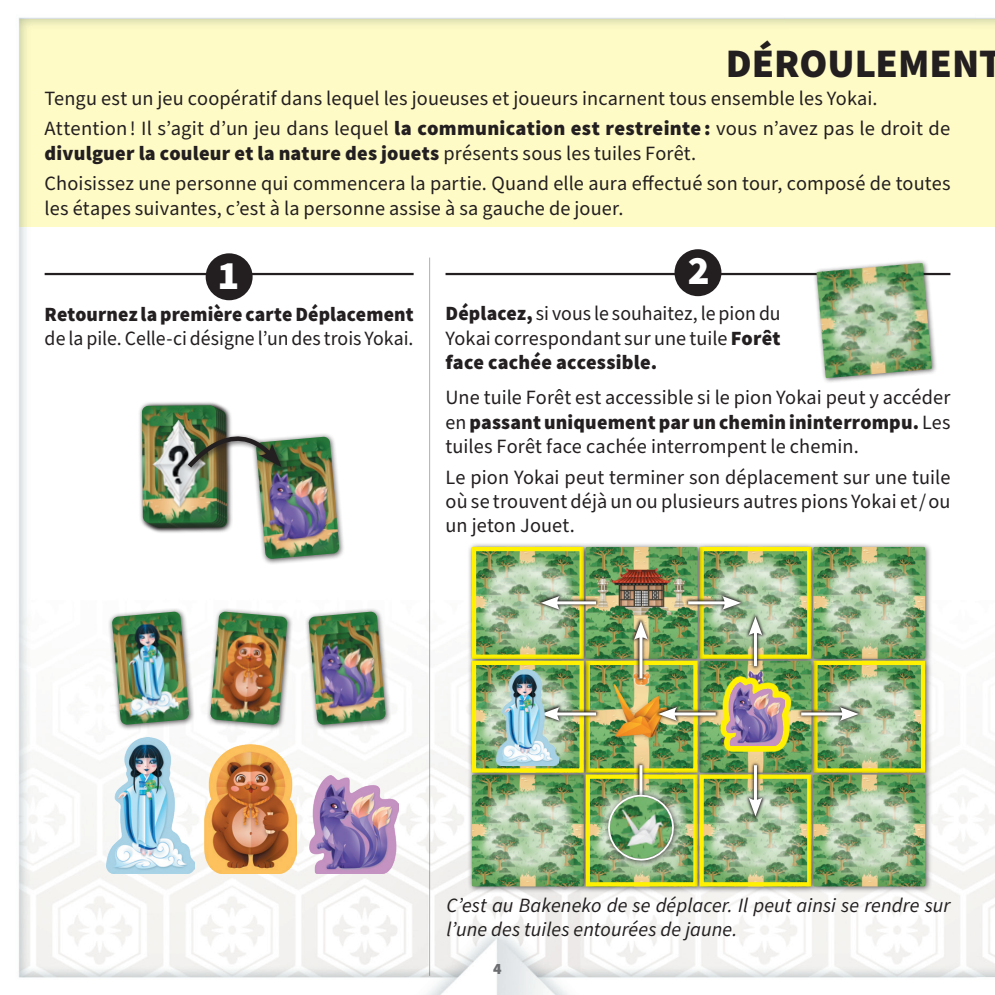
<style>
.page{position:relative;width:995px;height:995px;background:#fff}
.page>*{position:absolute;margin:0;border:0;box-sizing:border-box;transform-origin:0 0}
.titre_1{font:900 40.5px "Source Sans Pro";color:#231f20}
.courant{font:900 40.5px "Source Sans Pro";color:#fff}
.courant-2{font:20.25px/24.3px "Source Sans Pro";letter-spacing:.005em;color:#231f20}
.note{font:italic 20.25px/24.3px "Source Sans Pro";letter-spacing:.005em;color:#231f20}
.t1{font:900 15.75px "Source Sans Pro";color:#6c6d70}
.s1{font-weight:900}
</style>
<div class="page">
<img style="left:18px;top:17px;width:977px;height:978px">
<div style="left:19px;top:19px;width:976px;height:208px;background:#fffbc7"></div>
<div style="left:467px;top:770px;width:124px;height:123px;background:#231f20;opacity:.75"></div>
<img style="left:472px;top:780px;width:109px;height:106px">
<hr style="left:45px;top:273px;width:369px;height:2px;background:#231f20">
<hr style="left:446px;top:273px;width:504px;height:2px;background:#231f20">
<div style="left:137px;top:401px;width:86px;height:128px;background:#231f20;opacity:.75"></div>
<img style="left:142px;top:405px;width:75px;height:118px">
<div style="left:252px;top:433px;width:93px;height:132px;background:#231f20;opacity:.75"></div>
<img style="left:256px;top:437px;width:83px;height:122px">
<div style="left:695px;top:542px;width:124px;height:124px;background:#231f20;opacity:.75"></div>
<img style="left:705px;top:552px;width:101px;height:102px">
<div style="left:699px;top:547px;width:112px;height:112px;border:4px solid #fff101"></div>
<div style="left:809px;top:542px;width:124px;height:123px;background:#231f20;opacity:.75"></div>
<img style="left:813px;top:547px;width:112px;height:109px">
<div style="left:813px;top:259px;width:125px;height:125px;background:#231f20;opacity:.75"></div>
<img style="left:816px;top:263px;width:116px;height:115px">
<div style="left:467px;top:542px;width:124px;height:124px;background:#231f20;opacity:.75"></div>
<img style="left:477px;top:552px;width:102px;height:102px">
<div style="left:472px;top:547px;width:112px;height:112px;border:4px solid #fff101"></div>
<div style="left:809px;top:656px;width:124px;height:124px;background:#231f20;opacity:.75"></div>
<img style="left:819px;top:666px;width:101px;height:102px">
<div style="left:813px;top:661px;width:112px;height:112px;border:4px solid #fff101"></div>
<div style="left:581px;top:542px;width:124px;height:123px;background:#231f20;opacity:.75"></div>
<div style="left:695px;top:656px;width:124px;height:123px;background:#231f20;opacity:.75"></div>
<img style="left:705px;top:661px;width:106px;height:109px">
<div style="left:581px;top:656px;width:124px;height:124px;background:#231f20;opacity:.75"></div>
<div style="left:586px;top:661px;width:112px;height:112px;border:4px solid #fff101"></div>
<div style="left:467px;top:656px;width:124px;height:124px;background:#231f20;opacity:.75"></div>
<img style="left:477px;top:666px;width:102px;height:102px">
<div style="left:472px;top:661px;width:112px;height:112px;border:4px solid #fff101"></div>
<div style="left:581px;top:770px;width:124px;height:124px;background:#231f20;opacity:.75"></div>
<img style="left:591px;top:780px;width:102px;height:101px">
<div style="left:586px;top:775px;width:112px;height:111px;border:4px solid #fff101"></div>
<div style="left:695px;top:770px;width:124px;height:124px;background:#231f20;opacity:.75"></div>
<div style="left:699px;top:775px;width:112px;height:111px;border:4px solid #fff101"></div>
<div style="left:809px;top:770px;width:124px;height:123px;background:#231f20;opacity:.75"></div>
<img style="left:813px;top:775px;width:112px;height:111px">
<div style="left:185px;top:434px;width:104px;height:40px;background:#231f20;opacity:.75"></div>
<img style="left:185px;top:412px;width:97px;height:59px">
<div style="left:206px;top:253px;width:47px;height:47px;background:#231f20;border-radius:50%"></div>
<div style="left:674px;top:249px;width:47px;height:47px;background:#231f20;border-radius:50%"></div>
<svg style="left:745px;top:762px;width:21px;height:58px"></svg>
<hr style="left:754px;top:765px;width:3px;height:38px;background:#fff">
<svg style="left:749px;top:797px;width:13px;height:19px"></svg>
<svg style="left:745px;top:613px;width:21px;height:57px"></svg>
<hr style="left:754px;top:630px;width:3px;height:36px;background:#fff">
<svg style="left:749px;top:616px;width:13px;height:19px"></svg>
<svg style="left:630px;top:762px;width:22px;height:28px"></svg>
<hr style="left:639px;top:765px;width:3px;height:38px;background:#fff">
<svg style="left:559px;top:703px;width:41px;height:22px"></svg>
<hr style="left:554px;top:712px;width:42px;height:3px;background:#fff">
<svg style="left:559px;top:707px;width:1px;height:14px"></svg>
<svg style="left:685px;top:592px;width:59px;height:21px"></svg>
<hr style="left:688px;top:601px;width:40px;height:3px;background:#fff">
<svg style="left:722px;top:596px;width:19px;height:14px"></svg>
<svg style="left:798px;top:703px;width:64px;height:22px"></svg>
<hr style="left:801px;top:712px;width:44px;height:3px;background:#fff">
<svg style="left:840px;top:707px;width:19px;height:14px"></svg>
<svg style="left:655px;top:703px;width:64px;height:22px"></svg>
<hr style="left:672px;top:712px;width:44px;height:3px;background:#fff">
<svg style="left:658px;top:707px;width:19px;height:14px"></svg>
<svg style="left:630px;top:617px;width:22px;height:65px"></svg>
<hr style="left:639px;top:634px;width:3px;height:44px;background:#fff">
<svg style="left:634px;top:621px;width:14px;height:19px"></svg>
<svg style="left:537px;top:592px;width:63px;height:21px"></svg>
<hr style="left:554px;top:601px;width:42px;height:3px;background:#fff">
<svg style="left:541px;top:596px;width:19px;height:14px"></svg>
<div style="left:206px;top:607px;width:87px;height:124px;background:#231f20;opacity:.75"></div>
<img style="left:210px;top:612px;width:77px;height:113px">
<div style="left:108px;top:607px;width:87px;height:124px;background:#231f20;opacity:.75"></div>
<img style="left:112px;top:612px;width:77px;height:113px">
<div style="left:305px;top:607px;width:86px;height:124px;background:#231f20;opacity:.75"></div>
<img style="left:308px;top:612px;width:78px;height:113px">
<img style="left:205px;top:744px;width:92px;height:129px">
<svg style="left:720px;top:676px;width:71px;height:76px;background:#b4c331"></svg>
<img style="left:726px;top:682px;width:59px;height:64px">
<img style="left:107px;top:738px;width:87px;height:135px">
<hr style="left:429px;top:258px;width:1px;height:718px;background:#6c6d70">
<img style="left:309px;top:776px;width:90px;height:97px">
<div style="left:603px;top:790px;width:78px;height:78px;background:#231f20;opacity:.75"></div>
<img style="left:607px;top:794px;width:68px;height:67px">
<img style="left:497px;top:669px;width:62px;height:96px">
<p class="titre_1" style="left:726px;top:35px;width:278px">DÉROULEMENT</p>
<p class="courant-2" style="left:45px;top:87px;width:834px">Tengu est un jeu coopératif dans lequel les joueuses et joueurs incarnent tous ensemble les Yokai.</p>
<p class="courant-2" style="left:45px;top:117px;width:907px">Attention ! Il s’agit d’un jeu dans lequel <span class="s1">la communication est restreinte:</span> vous n’avez pas le droit de <span class="s1">divulguer la couleur et la nature des jouets</span> présents sous les tuiles Forêt.</p>
<p class="courant-2" style="left:45px;top:172px;width:907px">Choisissez une personne qui commencera la partie. Quand elle aura effectué son tour, composé de toutes les étapes suivantes, c’est à la personne assise à sa gauche de jouer.</p>
<p class="courant" style="left:217px;top:247px;width:23px">1</p>
<p class="courant" style="left:688px;top:243px;width:23px">2</p>
<p class="courant-2" style="left:45px;top:303px;width:370px"><span class="s1">Retournez la première carte Déplacement </span>de la pile. Celle-ci désigne l’un des trois Yokai.</p>
<p class="courant-2" style="left:446px;top:302px;width:337px;text-align:justify"><span class="s1">Déplacez,</span> si vous le souhaitez, le pion du Yokai correspondant sur une tuile <span class="s1">Forêt face cachée accessible.</span></p>
<p class="courant-2" style="left:446px;top:386px;width:506px;text-align:justify">Une tuile Forêt est accessible si le pion Yokai peut y accéder en <span class="s1">passant uniquement par un chemin ininterrompu.</span> Les tuiles Forêt face cachée interrompent le chemin.</p>
<p class="courant-2" style="left:446px;top:465px;width:506px;text-align:justify">Le pion Yokai peut terminer son déplacement sur une tuile où se trouvent déjà un ou plusieurs autres pions Yokai et / ou un jeton Jouet.</p>
<p class="note" style="left:447px;top:894px;width:505px">C’est au Bakeneko de se déplacer. Il peut ainsi se rendre sur l’une des tuiles entourées de jaune.</p>
<p class="t1" style="left:493px;top:957px;width:10px">4</p>
</div>
